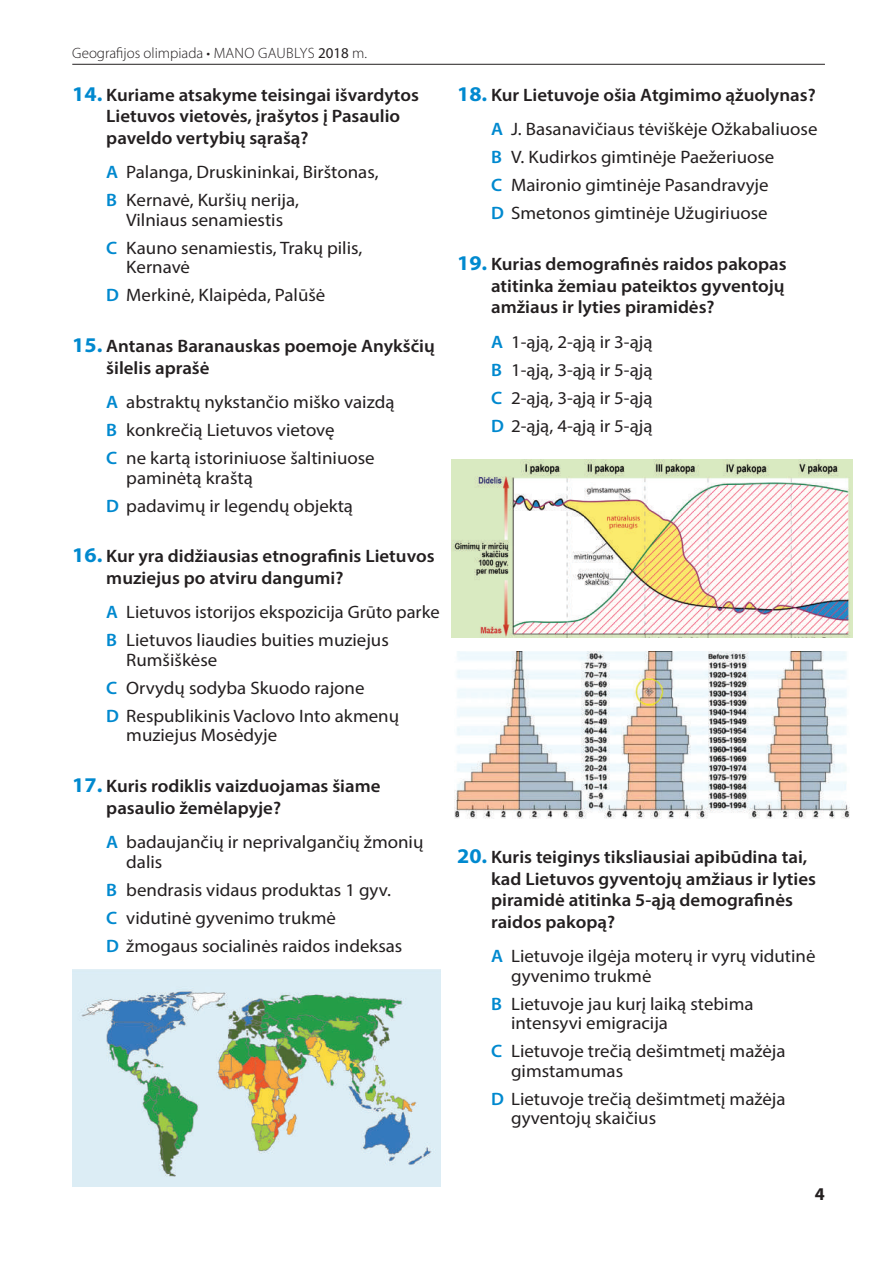
<style>
.page{position:relative;width:893px;height:1263px;background:#fff}
.page>*{position:absolute;margin:0;border:0;box-sizing:border-box;transform-origin:0 0}
.t1{font:18px/28px "Myriad Pro";color:#231f20;scale:1.05 1}
.t2{font:600 18px/21.6px "Myriad Pro";color:#231f20;scale:1.05 1}
.t3{font:18px/28px "Myriad Pro";color:#231f20}
.t4{font:700 18px "Myriad Pro";color:#231f20}
.t5{font:300 15px "Myriad Pro";color:#231f20}
.s1{font-weight:400}
.s2{font-weight:700;font-size:21px;color:#0089cf}
.s3{font-weight:600;color:#0089cf}
.s4{font-weight:600}
</style>
<div class="page">
<hr style="left:72px;top:64px;width:753px;height:1px;background:#231f20">
<img style="left:455px;top:652px;width:395px;height:167px">
<img style="left:72px;top:969px;width:368px;height:217px">
<img style="left:452px;top:459px;width:400px;height:178px">
<p class="t5" style="left:72px;top:44px;width:296px">Geografijos olimpiada • Mano Gaublys <span class="s1">2018</span> m.</p>
<p class="t2" style="left:106px;top:83px;width:299px;text-indent:-34px"><span class="s2">14.</span> Kuriame atsakyme teisingai išvardytos<br>Lietuvos vietovės, įrašytos į Pasaulio paveldo vertybių sąrašą?</p>
<p class="t1" style="left:106px;top:158px;width:261px"><span class="s3">A</span> Palanga, Druskininkai, Birštonas,<br><span class="s3">B</span> Kernavė, Kuršių nerija,</p>
<p class="t1" style="left:106px;top:206px;width:245px;text-indent:20px">Vilniaus senamiestis<br><span class="s3">C</span> Kauno senamiestis, Trakų pilis,</p>
<p class="t1" style="left:106px;top:253px;width:210px;text-indent:20px">Kernavė<br><span class="s3">D</span> Merkinė, Klaipėda, Palūšė</p>
<p class="t2" style="left:106px;top:335px;width:314px;text-indent:-34px"><span class="s2">15.</span> Antanas Baranauskas poemoje Anykščių šilelis aprašė</p>
<p class="t1" style="left:106px;top:388px;width:276px"><span class="s3">A</span> abstraktų nykstančio miško vaizdą<br><span class="s3">B</span> konkrečią Lietuvos vietovę<br><span class="s3">C</span> ne kartą istoriniuose šaltiniuose</p>
<p class="t1" style="left:106px;top:463px;width:236px;text-indent:20px">paminėtą kraštą<br><span class="s3">D</span> padavimų ir legendų objektą</p>
<p class="t2" style="left:106px;top:545px;width:314px;text-indent:-34px"><span class="s2">16.</span> Kur yra didžiausias etnografinis Lietuvos muziejus po atviru dangumi?</p>
<p class="t3" style="left:106px;top:598px;width:335px"><span class="s3">A</span> Lietuvos istorijos ekspozicija Grūto parke<br><span class="s3">B</span> Lietuvos liaudies buities muziejus</p>
<p class="t1" style="left:106px;top:645px;width:280px;text-indent:20px">Rumšiškėse<br><span class="s3">C</span> Orvydų sodyba Skuodo rajone<br><span class="s3">D</span> Respublikinis Vaclovo Into akmenų</p>
<p class="t1" style="left:126px;top:721px;width:145px">muziejus Mosėdyje</p>
<p class="t2" style="left:106px;top:775px;width:263px;text-indent:-34px"><span class="s2">17.</span> Kuris rodiklis vaizduojamas šiame pasaulio žemėlapyje?</p>
<p class="t1" style="left:126px;top:832px;width:285px;line-height:19.5px;text-indent:-20px"><span class="s3">A</span> badaujančių ir neprivalgančių žmonių dalis</p>
<p class="t1" style="left:106px;top:875px;width:284px"><span class="s3">B</span> bendrasis vidaus produktas 1 gyv.<br><span class="s3">C</span> vidutinė gyvenimo trukmė<br><span class="s3">D</span> žmogaus socialinės raidos indeksas</p>
<p class="t1" style="left:457px;top:77px;width:345px;line-height:34.3px;text-align:right"><span class="s2">18.</span> <span class="s4">Kur Lietuvoje ošia Atgimimo ąžuolynas?<br></span><span class="s3">A</span> J. Basanavičiaus tėviškėje Ožkabaliuose</p>
<p class="t1" style="left:491px;top:143px;width:271px"><span class="s3">B</span> V. Kudirkos gimtinėje Paežeriuose<br><span class="s3">C</span> Maironio gimtinėje Pasandravyje<br><span class="s3">D</span> Smetonos gimtinėje Užugiriuose</p>
<p class="t2" style="left:491px;top:253px;width:283px;text-align:justify;text-indent:-34px"><span class="s2">19.</span> Kurias demografinės raidos pakopas atitinka žemiau pateiktos gyventojų amžiaus ir lyties piramidės?</p>
<p class="t1" style="left:491px;top:327px;width:155px;text-align:justify"><span class="s3">A</span> 1-ąją, 2-ąją ir 3-ąją <span class="s3">B</span> 1-ąją, 3-ąją ir 5-ąją <span class="s3">C</span> 2-ąją, 3-ąją ir 5-ąją <span class="s3">D</span> 2-ąją, 4-ąją ir 5-ąją</p>
<p class="t2" style="left:491px;top:846px;width:311px;text-indent:-34px"><span class="s2">20.</span> Kuris teiginys tiksliausiai apibūdina tai, kad Lietuvos gyventojų amžiaus ir lyties piramidė atitinka 5-ąją demografinės raidos pakopą?</p>
<p class="t1" style="left:511px;top:946px;width:291px;line-height:19.5px;text-indent:-20px"><span class="s3">A</span> Lietuvoje ilgėja moterų ir vyrų vidutinė gyvenimo trukmė</p>
<p class="t1" style="left:511px;top:994px;width:232px;line-height:19.5px;text-indent:-20px"><span class="s3">B</span> Lietuvoje jau kurį laiką stebima intensyvi emigracija</p>
<p class="t1" style="left:511px;top:1041px;width:263px;line-height:19.5px;text-indent:-20px"><span class="s3">C</span> Lietuvoje trečią dešimtmetį mažėja gimstamumas</p>
<p class="t1" style="left:511px;top:1089px;width:263px;line-height:19.5px;text-indent:-20px"><span class="s3">D</span> Lietuvoje trečią dešimtmetį mažėja gyventojų skaičius</p>
<p class="t4" style="left:815px;top:1182px;width:11px">4</p>
</div>
